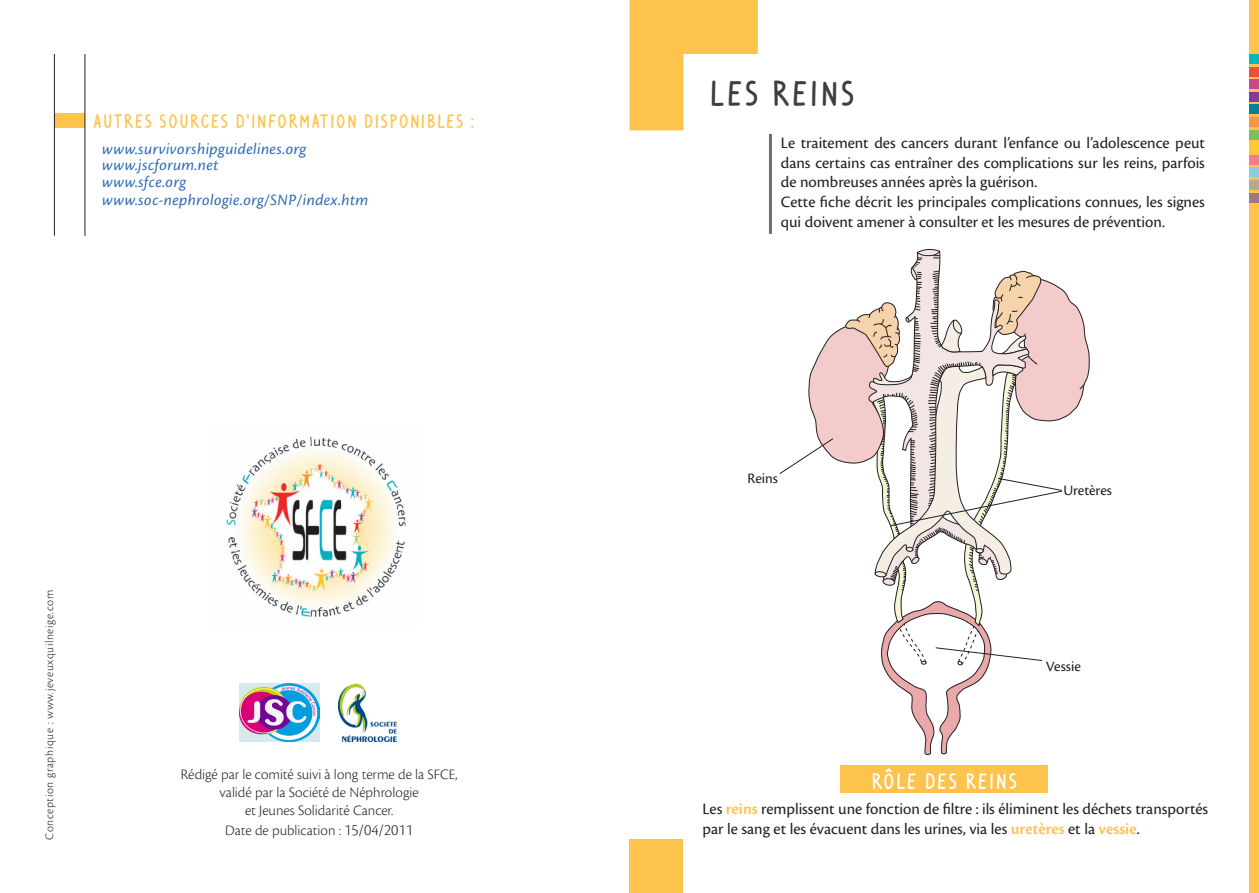
<style>
.page{position:relative;width:1259px;height:893px;background:#fff}
.page>*{position:absolute;margin:0;border:0;box-sizing:border-box;transform-origin:0 0}
.t1{font:500 36px "Ventura Edding";letter-spacing:.1em;color:#3e3e3f}
.t2{font:500 22.5px "Ventura Edding";letter-spacing:.1em;color:#fff}
.t3{font:500 19.5px "Ventura Edding";letter-spacing:.1em;color:#fec34d}
.t4{font:16.5px/19.8px "Cronos Pro";color:#231f20;text-align:justify}
.t5{font:italic 16.5px "Cronos Pro";letter-spacing:.025em;color:#2d6cb5}
.t6{font:300 15px "Cronos Pro";color:#231f20}
.t7{font:15px "Cronos Pro";letter-spacing:-.005em;color:#231f20}
.t8{font:300 12px "Cronos Pro";letter-spacing:.05em;color:#231f20}
.s1{font-size:16.5px}
.s2{font-weight:600;color:#fec34d}
</style>
<div class="page">
<div style="left:840px;top:766px;width:207px;height:27px;background:#fec34d"></div>
<div style="left:54px;top:114px;width:31px;height:14px;background:#fec34d"></div>
<hr style="left:54px;top:54px;width:1px;height:182px;background:#231f20">
<hr style="left:85px;top:54px;width:1px;height:182px;background:#231f20">
<div style="left:629px;top:840px;width:53px;height:53px;background:#fec34d"></div>
<hr style="left:769px;top:134px;width:3px;height:100px;background:#6c6d70">
<svg style="left:629px;top:0;width:129px;height:130px"></svg>
<svg style="left:779px;top:251px;width:310px;height:504px"></svg>
<div style="left:1249px;top:0;width:10px;height:893px;background:#fec34d"></div>
<div style="left:1249px;top:117px;width:10px;height:10px;background:#f79447"></div>
<div style="left:1249px;top:54px;width:10px;height:10px;background:#03b9bd"></div>
<div style="left:1249px;top:67px;width:10px;height:9px;background:#ef4d3d"></div>
<div style="left:1249px;top:142px;width:10px;height:10px;background:#fecb2f"></div>
<div style="left:1249px;top:92px;width:10px;height:10px;background:#7e3e98"></div>
<div style="left:1249px;top:180px;width:10px;height:10px;background:#baa895"></div>
<div style="left:1249px;top:155px;width:10px;height:10px;background:#f27b8f"></div>
<div style="left:1249px;top:130px;width:10px;height:10px;background:#85b964"></div>
<div style="left:1249px;top:168px;width:10px;height:9px;background:#87cee0"></div>
<div style="left:1249px;top:79px;width:10px;height:10px;background:#c6498f"></div>
<div style="left:1249px;top:193px;width:10px;height:10px;background:#a0767f"></div>
<div style="left:1249px;top:105px;width:10px;height:9px;background:#057f9c"></div>
<img style="left:240px;top:683px;width:79px;height:58px">
<img style="left:226px;top:436px;width:180px;height:181px">
<img style="left:339px;top:684px;width:57px;height:57px">
<p class="t3" style="left:94px;top:110px;width:382px">AUTRES SOURCES D’INFORMATION DISPONIBLES :</p>
<p class="t5" style="left:102px;top:139px;width:206px">www.survivorshipguidelines.org</p>
<p class="t5" style="left:102px;top:156px;width:118px">www.jscforum.net</p>
<p class="t5" style="left:102px;top:172px;width:86px">www.sfce.org</p>
<p class="t5" style="left:102px;top:190px;width:267px">www.soc-nephrologie.org/SNP/index.htm</p>
<p class="t8" style="left:43px;top:840px;width:251px;rotate:-90deg">Conception graphique : www.jeveuxquilneige.com</p>
<p class="t6" style="left:181px;top:766px;width:278px">Rédigé par le comité suivi à long terme de la SFCE,</p>
<p class="t6" style="left:220px;top:784px;width:201px">validé par la Société de Néphrologie</p>
<p class="t6" style="left:245px;top:802px;width:150px">et Jeunes Solidarité Cancer.</p>
<p class="t6" style="left:225px;top:822px;width:189px">Date de publication : <span class="s1">15/04/2011</span></p>
<p class="t1" style="left:710px;top:73px;width:145px">LES REINS</p>
<p class="t4" style="left:781px;top:133px;width:425px">Le traitement des cancers durant l’enfance ou l’adolescence peut dans certains cas entraîner des complications sur les reins, parfois de nombreuses années après la guérison.</p>
<p class="t4" style="left:781px;top:192px;width:425px">Cette fiche décrit les principales complications connues, les signes qui doivent amener à consulter et les mesures de prévention.</p>
<p class="t7" style="left:747px;top:470px;width:32px">Reins</p>
<p class="t7" style="left:1063px;top:482px;width:50px">Uretères</p>
<p class="t7" style="left:1046px;top:657px;width:36px">Vessie</p>
<p class="t2" style="left:871px;top:768px;width:147px">RÔLE DES REINS</p>
<p class="t4" style="left:702px;top:799px;width:507px">Les <span class="s2">reins</span> remplissent une fonction de filtre : ils éliminent les déchets transportés</p>
<p class="t4" style="left:702px;top:819px;width:438px">par le sang et les évacuent dans les urines, via les <span class="s2">uretères</span> et la <span class="s2">vessie</span>.</p>
</div>
